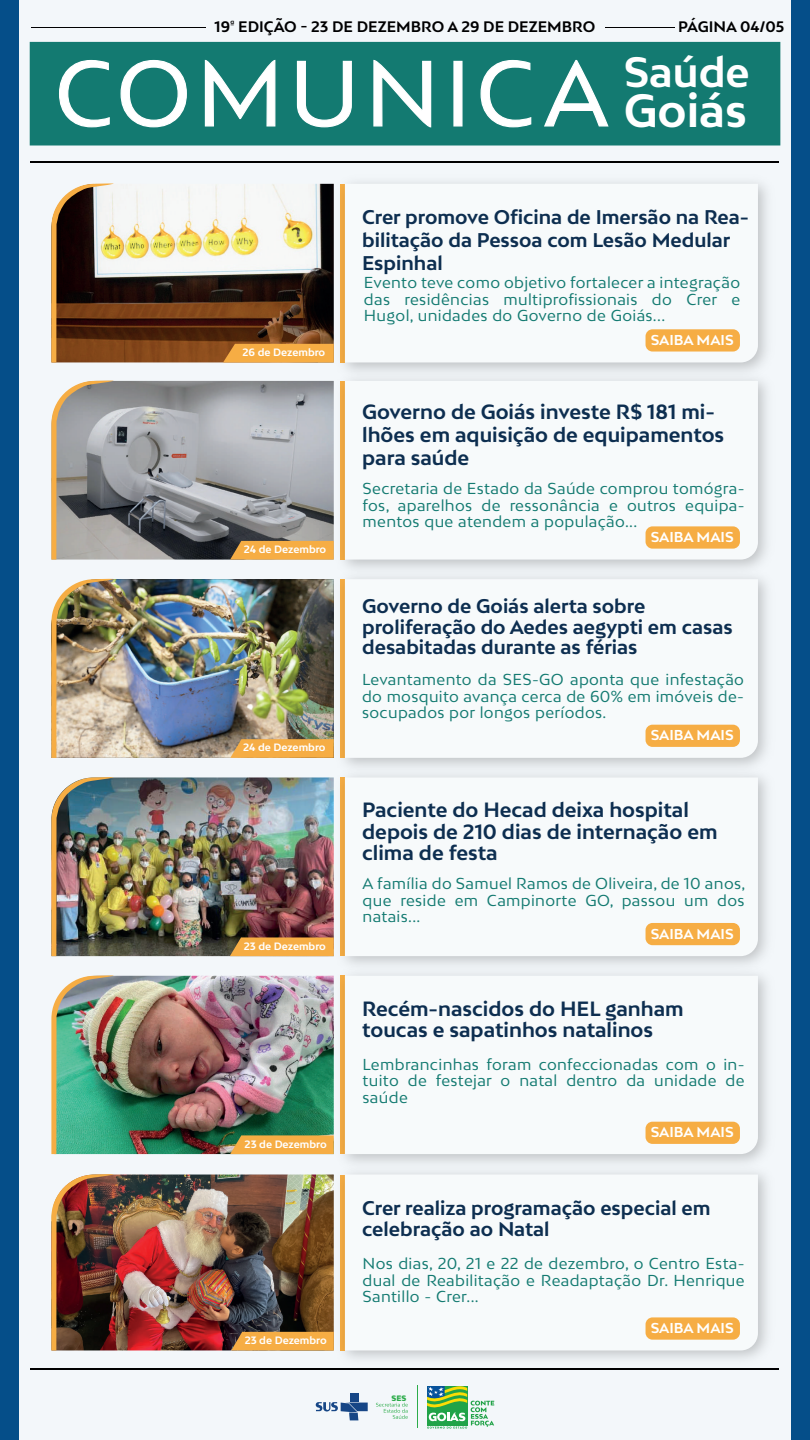
<style>
.page{position:relative;width:810px;height:1440px;background:#fff}
.page>*{position:absolute;margin:0;border:0;box-sizing:border-box;transform-origin:0 0}
.t1{font:700 44.1px "Bw Mitga";color:#fff}
.t2{font:700 40.12px "Bw Mitga";color:#fff}
.t3{font:700 19.5px/23.1px "Bw Mitga";color:#0d2e50}
.t4{font:700 18.75px/23.1px "Bw Mitga";color:#0d2e50}
.t5{font:15px/16.5px "Bw Mitga";letter-spacing:.025em;color:#137a71;text-align:justify}
.t6{font:700 14.4px "Bw Mitga";color:#000001}
.t7{font:700 13.58px "Bw Mitga";color:#fff}
.t8{font:700 10.05px "Bw Mitga";color:#fff}
.t9{font:900 7.43px "Bw Mitga";color:#2cac4a}
</style>
<div class="page">
<div style="left:7px;top:0;width:795px;height:1440px;background:#f3f7fa"></div>
<div style="left:0;top:0;width:19px;height:1440px;background:#054e89"></div>
<div style="left:791px;top:0;width:19px;height:1440px;background:#054e89"></div>
<div style="left:30px;top:42px;width:750px;height:104px;background:#137a71;border:3px solid #137a71"></div>
<hr style="left:31px;top:27px;width:174px;height:1px;background:#000001">
<hr style="left:605px;top:27px;width:70px;height:1px;background:#000001">
<hr style="left:30px;top:161px;width:749px;height:1px;background:#000001">
<svg style="left:59px;top:59px;width:51px;height:69px"></svg>
<svg style="left:120px;top:59px;width:67px;height:69px"></svg>
<svg style="left:204px;top:59px;width:72px;height:68px"></svg>
<svg style="left:296px;top:60px;width:56px;height:68px"></svg>
<svg style="left:373px;top:59px;width:59px;height:69px"></svg>
<div style="left:453px;top:61px;width:10px;height:66px;background:#fff;border:1px solid #fff"></div>
<svg style="left:480px;top:59px;width:52px;height:69px"></svg>
<svg style="left:544px;top:59px;width:65px;height:68px"></svg>
<hr style="left:31px;top:1368px;width:748px;height:2px;background:#000001">
<img style="left:331px;top:182px;width:436px;height:185px">
<svg style="left:345px;top:184px;width:413px;height:178px"></svg>
<img style="left:116px;top:184px;width:218px;height:178px">
<svg style="left:51px;top:183px;width:65px;height:179px"></svg>
<div style="left:646px;top:329px;width:94px;height:23px;background:#f6ad44;border-radius:7px"></div>
<div style="left:223px;top:344px;width:111px;height:18px;background:#f6ad44"></div>
<img style="left:331px;top:367px;width:436px;height:199px">
<svg style="left:345px;top:381px;width:413px;height:179px"></svg>
<img style="left:116px;top:381px;width:218px;height:179px">
<svg style="left:51px;top:380px;width:65px;height:180px;background:#9f9a92"></svg>
<div style="left:646px;top:526px;width:94px;height:23px;background:#f6ad44;border-radius:7px"></div>
<svg style="left:230px;top:541px;width:104px;height:19px;background:#e9a545"></svg>
<img style="left:340px;top:566px;width:427px;height:198px">
<svg style="left:345px;top:579px;width:413px;height:179px"></svg>
<img style="left:116px;top:579px;width:218px;height:179px">
<img style="left:51px;top:578px;width:65px;height:180px">
<div style="left:646px;top:725px;width:94px;height:22px;background:#f6ad44;border-radius:7px"></div>
<svg style="left:230px;top:739px;width:104px;height:19px;background:#eeaa47"></svg>
<img style="left:331px;top:764px;width:436px;height:198px">
<svg style="left:345px;top:777px;width:413px;height:179px"></svg>
<img style="left:116px;top:777px;width:218px;height:179px">
<img style="left:51px;top:777px;width:65px;height:179px">
<div style="left:646px;top:923px;width:94px;height:22px;background:#f6ad44;border-radius:7px"></div>
<svg style="left:230px;top:937px;width:104px;height:19px;background:#e8a342"></svg>
<img style="left:331px;top:962px;width:436px;height:199px">
<svg style="left:345px;top:976px;width:413px;height:178px"></svg>
<img style="left:116px;top:976px;width:218px;height:178px">
<img style="left:51px;top:975px;width:65px;height:179px">
<div style="left:646px;top:1122px;width:94px;height:22px;background:#f6ad44;border-radius:7px"></div>
<svg style="left:230px;top:1135px;width:104px;height:19px;background:#e7a945"></svg>
<img style="left:331px;top:1161px;width:436px;height:198px">
<svg style="left:345px;top:1175px;width:413px;height:175px"></svg>
<img style="left:116px;top:1175px;width:218px;height:175px">
<img style="left:51px;top:1174px;width:65px;height:176px">
<div style="left:646px;top:1317px;width:94px;height:23px;background:#f6ad44;border-radius:7px"></div>
<svg style="left:231px;top:1332px;width:103px;height:18px;background:#eaa543"></svg>
<div style="left:350px;top:1393px;width:9px;height:9px;background:#164686"></div>
<svg style="left:316px;top:1402px;width:52px;height:18px"></svg>
<svg style="left:376px;top:1403px;width:32px;height:16px"></svg>
<hr style="left:417px;top:1385px;width:1px;height:43px;background:#2cac4a">
<svg style="left:427px;top:1386px;width:67px;height:43px"></svg>
<p class="t6" style="left:215px;top:17px;width:382px">19<sup>ª</sup> EDIÇÃO - 23 DE DEZEMBRO A 29 DE DEZEMBRO</p>
<p class="t6" style="left:678px;top:17px;width:108px">PÁGINA 04/05</p>
<h2 class="t2" style="left:624px;top:45px;width:127px">Saúde</h2>
<h1 class="t1" style="left:624px;top:81px;width:125px">Goiás</h1>
<p class="t8" style="left:243px;top:345px;width:84px">26 de Dezembro</p>
<p class="t8" style="left:244px;top:543px;width:84px">24 de Dezembro</p>
<p class="t8" style="left:243px;top:741px;width:84px">24 de Dezembro</p>
<p class="t8" style="left:244px;top:940px;width:84px">23 de Dezembro</p>
<p class="t8" style="left:245px;top:1137px;width:84px">23 de Dezembro</p>
<p class="t8" style="left:245px;top:1333px;width:84px">23 de Dezembro</p>
<p class="t4" style="left:362px;top:205px;width:388px">Crer promove Oficina de Imersão na Rea&shy;bilitação da Pessoa com Lesão Medular<br>Espinhal</p>
<p class="t5" style="left:364px;top:274px;width:378px">Evento teve como objetivo fortalecer a integração das residências multiprofissionais do Crer e Hugol, unidades do Governo de Goiás...</p>
<p class="t7" style="left:651px;top:331px;width:85px">SAIBA MAIS</p>
<h3 class="t3" style="left:362px;top:400px;width:364px">Governo de Goiás investe R$ 181 mi&shy;lhões em aquisição de equipamentos para saúde</h3>
<p class="t5" style="left:363px;top:480px;width:384px">Secretaria de Estado da Saúde comprou tomógra&shy;fos, aparelhos de ressonância e outros equipa&shy;mentos que atendem a população...</p>
<p class="t7" style="left:651px;top:528px;width:85px">SAIBA MAIS</p>
<p class="t4" style="left:362px;top:595px;width:372px;line-height:20.4px">Governo de Goiás alerta sobre proliferação do Aedes aegypti em casas desabitadas durante as férias</p>
<p class="t5" style="left:362px;top:671px;width:384px">Levantamento da SES-GO aponta que infestação do mosquito avança cerca de 60% em imóveis de&shy;socupados por longos períodos.</p>
<p class="t7" style="left:651px;top:726px;width:85px">SAIBA MAIS</p>
<h3 class="t3" style="left:362px;top:799px;width:357px;line-height:21.4px">Paciente do Hecad deixa hospital depois de 210 dias de internação em clima de festa</h3>
<p class="t5" style="left:363px;top:875px;width:384px">A família do Samuel Ramos de Oliveira, de 10 anos, que reside em Campinorte GO, passou um dos natais...</p>
<p class="t7" style="left:651px;top:925px;width:85px">SAIBA MAIS</p>
<h3 class="t3" style="left:362px;top:997px;width:323px;line-height:21.1px">Recém-nascidos do HEL ganham toucas e sapatinhos natalinos</h3>
<p class="t5" style="left:363px;top:1056px;width:384px">Lembrancinhas foram confeccionadas com o in&shy;tuito de festejar o natal dentro da unidade de saúde</p>
<p class="t7" style="left:651px;top:1123px;width:85px">SAIBA MAIS</p>
<p class="t4" style="left:362px;top:1196px;width:350px;line-height:21.1px">Crer realiza programação especial em celebração ao Natal</p>
<p class="t5" style="left:363px;top:1255px;width:384px">Nos dias, 20, 21 e 22 de dezembro, o Centro Esta&shy;dual de Reabilitação e Readaptação Dr. Henrique Santillo - Crer...</p>
<p class="t7" style="left:651px;top:1319px;width:85px">SAIBA MAIS</p>
<p class="t9" style="left:391px;top:1393px;width:16px">SES</p>
</div>
